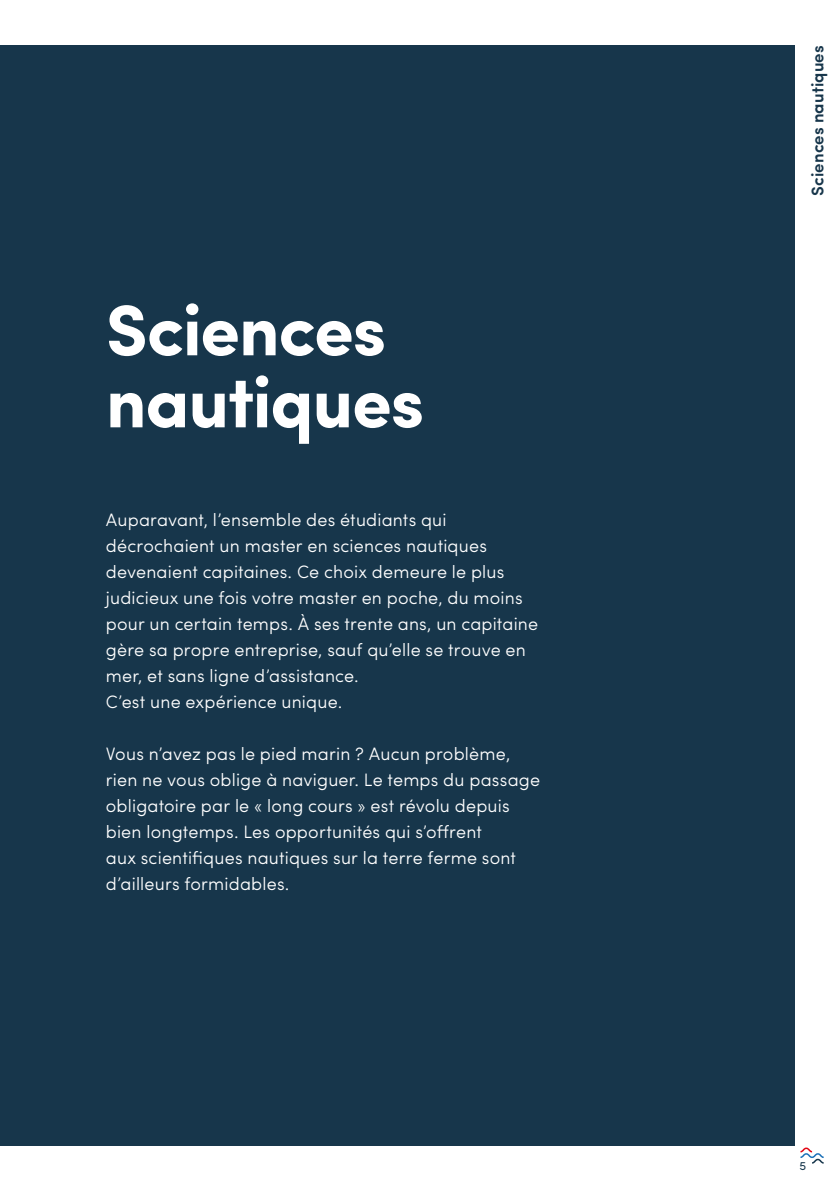
<style>
.page{position:relative;width:840px;height:1191px;background:#fff}
.page>*{position:absolute;margin:0;border:0;box-sizing:border-box;transform-origin:0 0}
.t1{font:700 72px/72px "Sofia Pro";letter-spacing:-.02em;color:#fff}
.t2{font:300 18px/26px "Sofia Pro";letter-spacing:.01em;color:#fff}
.t3{font:600 17px "Sofia Pro";letter-spacing:.01em;color:#17364b}
.t4{font:12px "Sofia Pro";color:#17364b}
</style>
<div class="page">
<div style="left:0;top:45px;width:794px;height:1100px;background:#17364b"></div>
<svg style="left:800px;top:1147px;width:23px;height:16px"></svg>
<h1 class="t1" style="left:106px;top:289px;width:320px">Sciences nautiques</h1>
<p class="t2" style="left:106px;top:505px;width:433px">Auparavant, l’ensemble des étudiants qui décrochaient un master en sciences nautiques devenaient capitaines. Ce choix demeure le plus judicieux une fois votre master en poche, du moins pour un certain temps. À ses trente ans, un capitaine gère sa propre entreprise, sauf qu’elle se trouve en mer, et sans ligne d’assistance.<br>C’est une expérience unique.</p>
<p class="t2" style="left:106px;top:739px;width:435px">Vous n’avez pas le pied marin ? Aucun problème, rien ne vous oblige à naviguer. Le temps du passage obligatoire par le « long cours » est révolu depuis bien longtemps. Les opportunités qui s’offrent<br>aux scientifiques nautiques sur la terre ferme sont d’ailleurs formidables.</p>
<p class="t3" style="left:804px;top:196px;width:152px;rotate:-90deg">Sciences nautiques</p>
<p class="t4" style="left:799px;top:1156px;width:8px">5</p>
</div>
